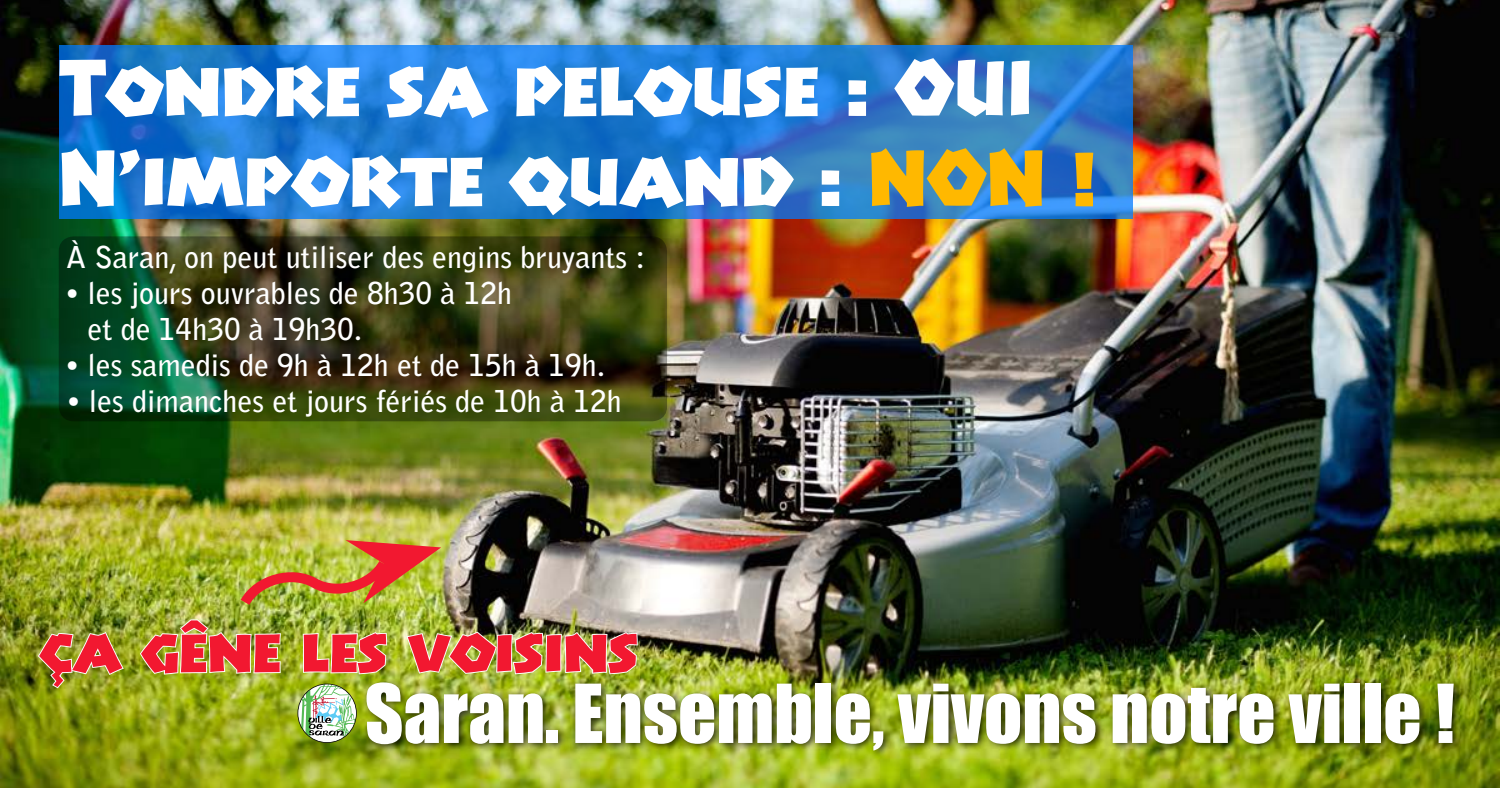
<style>
.page{position:relative;width:1500px;height:788px;background:#fff}
.page>*{position:absolute;margin:0;border:0;box-sizing:border-box;transform-origin:0 0}
.t1{font:75px/90px "Manito LP Std";color:#fff}
.t2{font:75px "Impact";color:#fff}
.t3{font:58.12px "Manito LP Std";color:#f21830}
.t4{font:700 30px/36px "Bell Gothic Std";color:#fff}
.s1{color:#ffb800}
</style>
<div class="page">
<img style="left:0;top:0;width:1500px;height:788px">
<svg style="left:59px;top:45px;width:1073px;height:174px"></svg>
<img style="left:59px;top:236px;width:608px;height:185px;border-radius:15px">
<div style="left:362px;top:678px;width:1101px;height:80px;background:#000;opacity:.75"></div>
<svg style="left:298px;top:683px;width:59px;height:59px"></svg>
<img style="left:37px;top:630px;width:88px;height:59px">
<img style="left:139px;top:540px;width:500px;height:135px">
<h1 class="t1" style="left:59px;top:44px;width:1039px">Tondre sa pelouse : OUI<br>N’importe quand : <span class="s1">NON !</span></h1>
<p class="t4" style="left:66px;top:239px;width:581px">À Saran, on peut utiliser des engins bruyants :</p>
<p class="t4" style="left:87px;top:275px;width:426px;text-indent:-23px">• les jours ouvrables de 8h30 à 12h et de 14h30 à 19h30.</p>
<p class="t4" style="left:65px;top:347px;width:542px">• les samedis de 9h à 12h et de 15h à 19h.</p>
<p class="t4" style="left:66px;top:383px;width:557px">• les dimanches et jours fériés de 10h à 12h</p>
<h2 class="t3" style="left:40px;top:612px;width:600px">ça gêne les voisins</h2>
<h1 class="t2" style="left:365px;top:655px;width:1092px">Saran. Ensemble, vivons notre ville !</h1>
</div>
